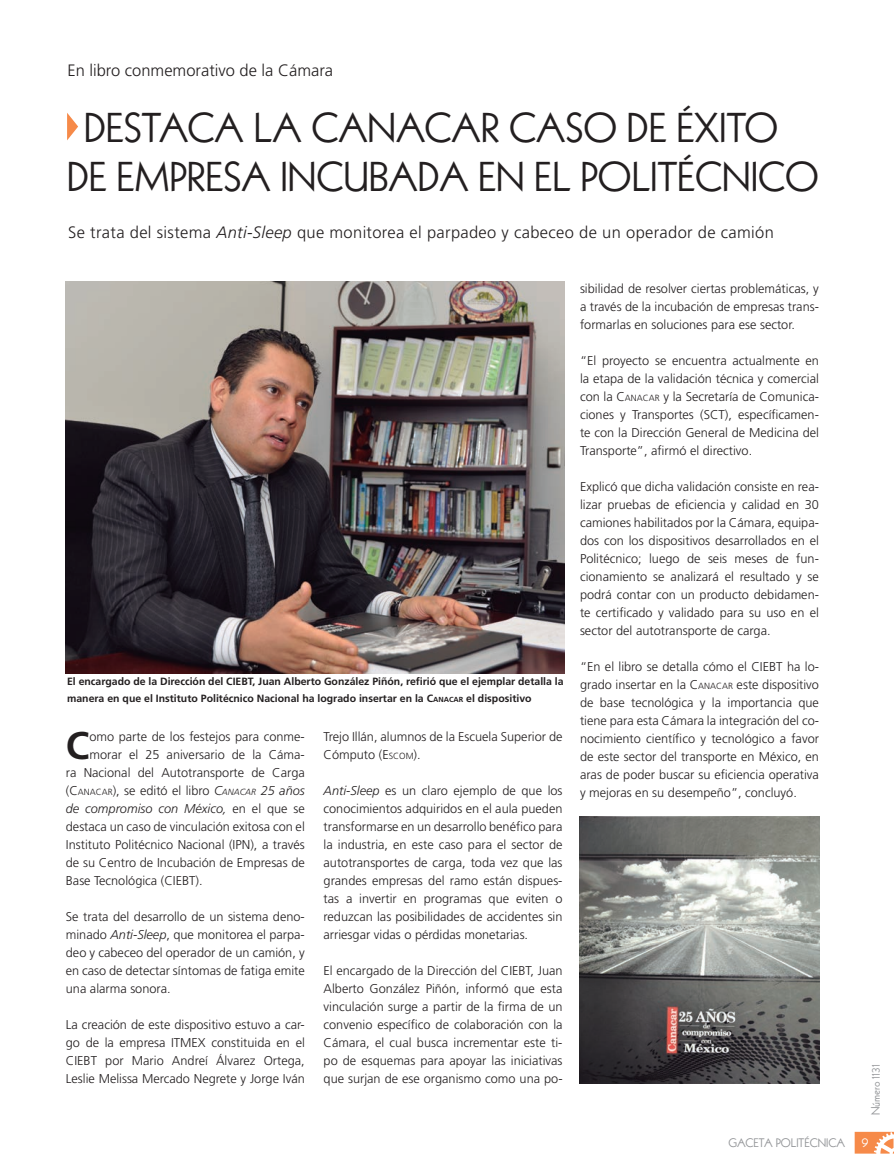
<style>
.page{position:relative;width:894px;height:1170px;background:#fff}
.page>*{position:absolute;margin:0;border:0;box-sizing:border-box;transform-origin:0 0}
.t1{font:40.5px/48.6px "Kabel";color:#231f20}
.t2{font:700 38.55px "Frutiger LT Std";color:#231f20}
.t3{font:300 16.5px "Frutiger LT Std";letter-spacing:.02em;color:#231f20}
.t4{font:300 16.5px "Frutiger LT Std";color:#231f20}
.t5{font:300 12.75px/18px "Frutiger LT Std";color:#231f20;text-align:justify}
.t6{font:italic 300 12.75px "Frutiger LT Std";color:#231f20}
.t7{font:12px "Kabel";color:#939598}
.t8{font:700 10.5px/16.5px "Frutiger LT Std";color:#231f20}
.s1{font-style:italic}
.s2{font-style:inherit}
.s3{font-size:7.35px}
.s4{font-size:8.85px}
.s5{font-style:italic;font-size:8.85px}
.s6{font-style:normal}
.s7{font-size:13.5px;color:#fff}
</style>
<div class="page">
<svg style="left:854px;top:1132px;width:40px;height:22px"></svg>
<img style="left:66px;top:282px;width:498px;height:392px">
<svg style="left:67px;top:113px;width:11px;height:27px"></svg>
<img style="left:579px;top:817px;width:240px;height:267px">
<p class="t4" style="left:67px;top:61px;width:267px">En libro conmemorativo de la Cámara</p>
<h1 class="t1" style="left:67px;top:104px;width:672px;text-indent:186px">LA CANACAR CASO DE ÉXITO<br>DE EMPRESA INCUBADA</h1>
<h1 class="t1" style="left:84px;top:104px;width:85px">DESTACA</h1>
<h1 class="t1" style="left:478px;top:152px;width:342px">EN EL POLITÉCNICO</h1>
<p class="t3" style="left:68px;top:223px;width:707px">Se trata del sistema <span class="s1">Anti-Sleep</span> que monitorea el parpadeo y cabeceo de un operador de camión</p>
<p class="t8" style="left:67px;top:674px;width:498px">El encargado de la Dirección del CIEBT, Juan Alberto González Piñón, refirió que el ejemplar detalla la manera en que el Instituto Politécnico Nacional ha logrado insertar en la <span class="s2">C</span><span class="s3">ANACAR</span> el dispositivo</p>
<h2 class="t2" style="left:66px;top:723px;width:25px">C</h2>
<p class="t5" style="left:89px;top:728px;width:217px">omo parte de los festejos para conme-</p>
<p class="t5" style="left:89px;top:746px;width:216px">morar el 25 aniversario de la Cáma-</p>
<p class="t5" style="left:66px;top:764px;width:240px">ra Nacional del Autotransporte de Carga</p>
<p class="t5" style="left:66px;top:782px;width:240px">(<span class="s2">C</span><span class="s4">ANACAR</span>), se editó el libro <span class="s1">C</span><span class="s5">ANACAR</span> <span class="s1">25 años</span></p>
<p class="t6" style="left:66px;top:802px;width:240px">de compromiso con México, <span class="s6">en el que se</span></p>
<p class="t5" style="left:66px;top:818px;width:240px">destaca un caso de vinculación exitosa con el</p>
<p class="t5" style="left:66px;top:836px;width:240px">Instituto Politécnico Nacional (IPN), a través</p>
<p class="t5" style="left:66px;top:854px;width:240px">de su Centro de Incubación de Empresas de</p>
<p class="t5" style="left:66px;top:872px;width:138px">Base Tecnológica (CIEBT).</p>
<p class="t5" style="left:66px;top:908px;width:240px">Se trata del desarrollo de un sistema deno&shy;minado <span class="s1">Anti-Sleep</span>, que monitorea el parpa&shy;deo y cabeceo del operador de un camión, y en caso de detectar síntomas de fatiga emite una alarma sonora.</p>
<p class="t5" style="left:66px;top:1016px;width:240px">La creación de este dispositivo estuvo a car&shy;go de la empresa ITMEX constituida en el CIEBT por Mario Andreí Álvarez Ortega, Leslie Melissa Mercado Negrete y Jorge Iván</p>
<p class="t5" style="left:323px;top:728px;width:240px">Trejo Illán, alumnos de la Escuela Superior de<br>Cómputo (<span class="s2">E</span><span class="s4">SCOM</span>).</p>
<p class="t5" style="left:323px;top:782px;width:240px"><span class="s1">Anti-Sleep</span> es un claro ejemplo de que los conocimientos adquiridos en el aula pueden transformarse en un desarrollo benéfico para la industria, en este caso para el sector de autotransportes de carga, toda vez que las grandes empresas del ramo están dispues&shy;tas a invertir en programas que eviten o reduzcan las posibilidades de accidentes sin arriesgar vidas o pérdidas monetarias.</p>
<p class="t5" style="left:323px;top:962px;width:240px">El encargado de la Dirección del CIEBT, Juan Alberto González Piñón, informó que esta vinculación surge a partir de la firma de un convenio específico de colaboración con la Cámara, el cual busca incrementar este ti&shy;po de esquemas para apoyar las iniciativas que surjan de ese organismo como una po-</p>
<p class="t5" style="left:580px;top:280px;width:240px">sibilidad de resolver ciertas problemáticas, y a través de la incubación de empresas trans&shy;formarlas en soluciones para ese sector.</p>
<p class="t5" style="left:580px;top:352px;width:240px">“El proyecto se encuentra actualmente en la etapa de la validación técnica y comercial con la <span class="s2">C</span><span class="s4">ANACAR</span> y la Secretaría de Comunica&shy;ciones y Transportes (SCT), específicamen&shy;te con la Dirección General de Medicina del Transporte”, afirmó el directivo.</p>
<p class="t5" style="left:580px;top:478px;width:240px">Explicó que dicha validación consiste en rea&shy;lizar pruebas de eficiencia y calidad en 30 camiones habilitados por la Cámara, equipa&shy;dos con los dispositivos desarrollados en el Politécnico; luego de seis meses de fun&shy;cionamiento se analizará el resultado y se podrá contar con un producto debidamen&shy;te certificado y validado para su uso en el sector del autotransporte de carga.</p>
<p class="t5" style="left:580px;top:658px;width:240px">“En el libro se detalla cómo el CIEBT ha lo&shy;grado insertar en la <span class="s2">C</span><span class="s4">ANACAR</span> este dispositivo de base tecnológica y la importancia que tiene para esta Cámara la integración del co&shy;nocimiento científico y tecnológico a favor de este sector del transporte en México, en aras de poder buscar su eficiencia operativa y mejoras en su desempeño”, concluyó.</p>
<p class="t7" style="left:868px;top:1115px;width:53px;rotate:-90deg">NÚMERO 1131</p>
<p class="t7" style="left:728px;top:1135px;width:141px">GACETA POLITÉCNICA <span class="s7">9</span></p>
</div>
